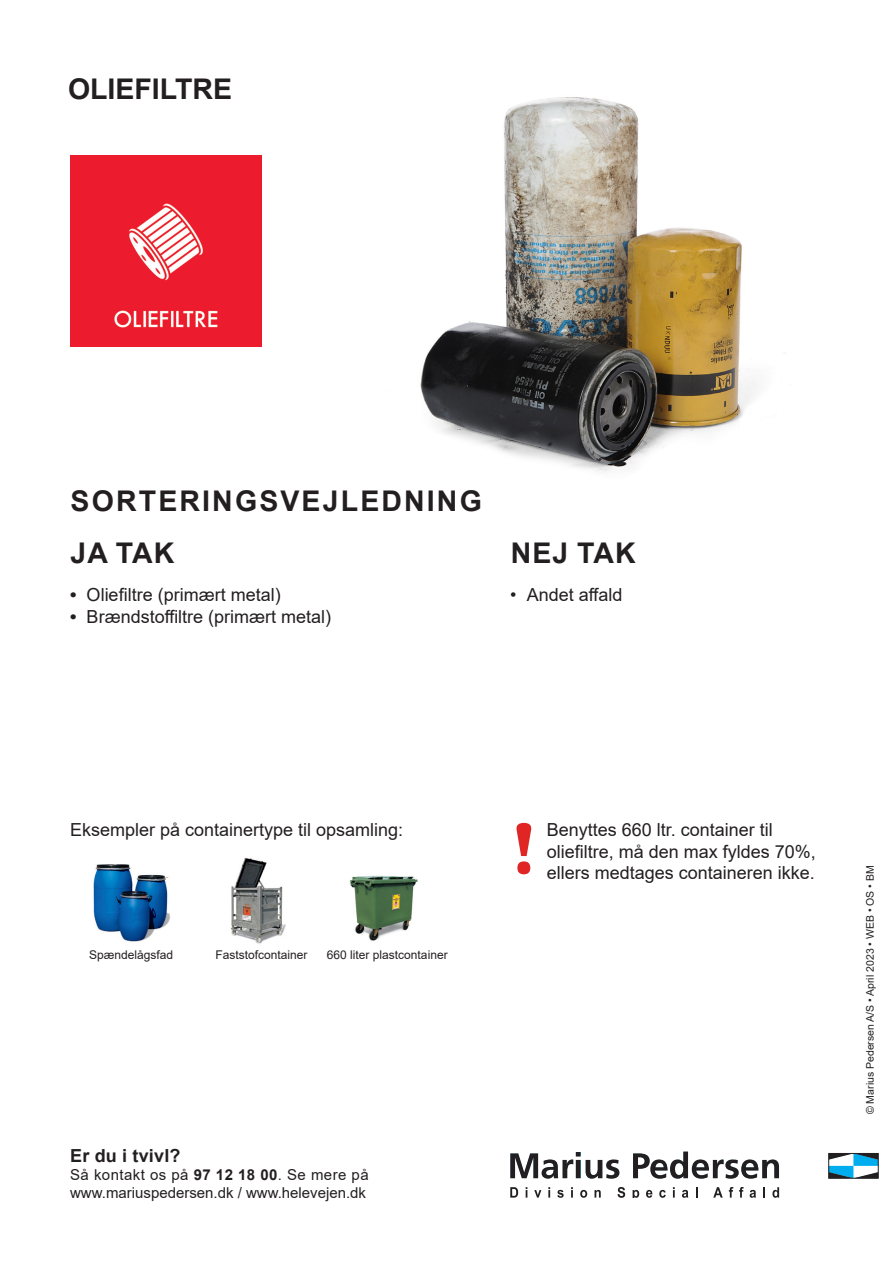
<style>
.page{position:relative;width:893px;height:1263px;background:#fff}
.page>*{position:absolute;margin:0;border:0;box-sizing:border-box;transform-origin:0 0}
.t1{font:700 75px "Britannic";color:#e02525}
.t2{font:700 28.5px "Arial";letter-spacing:.075em;color:#231f20}
.t3{font:700 28.5px "Arial";color:#231f20}
.t4{font:18px "Arial";color:#231f20}
.t5{font:700 18px "Arial";letter-spacing:.01em;color:#231f20}
.t6{font:15px/18px "Arial";color:#231f20}
.t7{font:12px "Arial";color:#231f20}
.t8{font:10.5px "Arial";color:#231f20}
.s1{font-weight:700}
</style>
<div class="page">
<img style="left:420px;top:97px;width:337px;height:375px">
<img style="left:70px;top:155px;width:191px;height:192px">
<img style="left:93px;top:864px;width:77px;height:78px">
<img style="left:231px;top:857px;width:55px;height:87px">
<img style="left:350px;top:875px;width:68px;height:66px">
<svg style="left:510px;top:1152px;width:109px;height:27px"></svg>
<svg style="left:633px;top:1151px;width:146px;height:28px"></svg>
<svg style="left:831px;top:1155px;width:45px;height:21px"></svg>
<div style="left:829px;top:1153px;width:49px;height:25px;border:1px solid #231f20"></div>
<svg style="left:510px;top:1187px;width:8px;height:10px"></svg>
<svg style="left:534px;top:1190px;width:7px;height:7px"></svg>
<svg style="left:548px;top:1187px;width:2px;height:10px"></svg>
<svg style="left:557px;top:1190px;width:7px;height:8px"></svg>
<svg style="left:571px;top:1187px;width:2px;height:10px"></svg>
<svg style="left:580px;top:1190px;width:7px;height:8px"></svg>
<svg style="left:594px;top:1190px;width:7px;height:7px"></svg>
<svg style="left:617px;top:1187px;width:8px;height:11px"></svg>
<svg style="left:633px;top:1190px;width:6px;height:8px"></svg>
<svg style="left:646px;top:1190px;width:6px;height:8px"></svg>
<svg style="left:659px;top:1190px;width:7px;height:8px"></svg>
<svg style="left:673px;top:1187px;width:2px;height:10px"></svg>
<svg style="left:682px;top:1190px;width:6px;height:8px"></svg>
<svg style="left:713px;top:1187px;width:10px;height:10px"></svg>
<svg style="left:729px;top:1187px;width:4px;height:10px"></svg>
<svg style="left:739px;top:1187px;width:5px;height:10px"></svg>
<svg style="left:750px;top:1190px;width:6px;height:8px"></svg>
<svg style="left:763px;top:1187px;width:2px;height:10px"></svg>
<svg style="left:772px;top:1187px;width:7px;height:11px"></svg>
<p class="t3" style="left:68px;top:68px;width:166px">OLIEFILTRE</p>
<h2 class="t2" style="left:71px;top:481px;width:413px">SORTERINGSVEJLEDNING</h2>
<h2 class="t2" style="left:71px;top:533px;width:105px">JA TAK</h2>
<h2 class="t2" style="left:511px;top:533px;width:126px">NEJ TAK</h2>
<p class="t4" style="left:70px;top:582px;width:212px"><span class="s1">•</span> Oliefiltre (primært metal)</p>
<p class="t4" style="left:70px;top:604px;width:263px"><span class="s1">•</span> Brændstoffiltre (primært metal)</p>
<p class="t4" style="left:510px;top:582px;width:114px">• Andet affald</p>
<p class="t4" style="left:70px;top:817px;width:335px">Eksempler på containertype til opsamling:</p>
<p class="t7" style="left:89px;top:947px;width:86px">Spændelågsfad</p>
<p class="t7" style="left:215px;top:947px;width:94px">Faststofcontainer</p>
<p class="t7" style="left:327px;top:947px;width:122px">660 liter plastcontainer</p>
<p class="t5" style="left:70px;top:1143px;width:112px">Er du i tvivl?</p>
<p class="t6" style="left:70px;top:1166px;width:300px">Så kontakt os på <span class="s1">97 12 18 00</span>. Se mere på www.mariuspedersen.dk / www.helevejen.dk</p>
<p class="t1" style="left:510px;top:806px;width:29px">!</p>
<p class="t4" style="left:547px;top:817px;width:228px">Benyttes 660 ltr. container til</p>
<p class="t4" style="left:547px;top:839px;width:271px">oliefiltre, må den max fyldes 70%,</p>
<p class="t4" style="left:547px;top:860px;width:270px">ellers medtages containeren ikke.</p>
<p class="t8" style="left:863px;top:1114px;width:250px;rotate:-90deg">© Marius Pedersen A/S • April 2023 • WEB • OS • BM</p>
</div>
